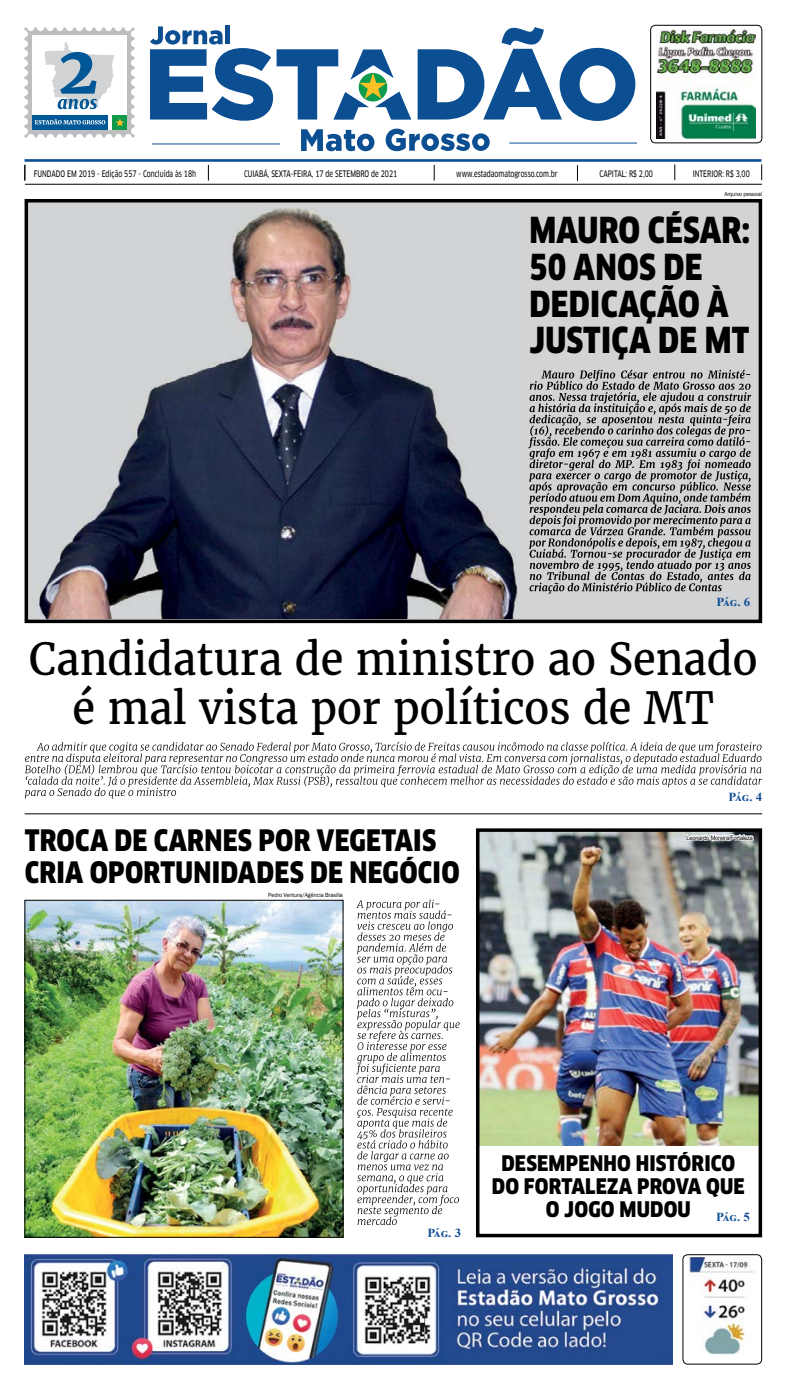
<style>
.page{position:relative;width:787px;height:1389px;background:#fff}
.page>*{position:absolute;margin:0;border:0;box-sizing:border-box;transform-origin:0 0}
.t1{font:43.75px/49px "Merriweather";color:#000;text-align:center;scale:.95 1}
.t2{font:900 condensed 35px/36.8px "Clan OT";letter-spacing:.01em;color:#000;scale:.9 1}
.t3{font:900 condensed 28.88px/31.5px "Clan OT";letter-spacing:.01em;color:#000;scale:.92 1}
.t4{font:900 condensed 21px "Clan OT";letter-spacing:.01em;color:#000;scale:.95 1}
.t5{font:700 12.25px "Times New Roman";letter-spacing:-.05em;color:#0e4e96;scale:1.05 1}
.t6{font:8.75px "Clan OT Narrow News";color:#000;scale:.8 1}
.t7{font:6.12px "Franklin Gothic";letter-spacing:-.01em;color:#000;scale:.95 1}
.t8{font:6.12px "Arial";letter-spacing:-.01em;color:#000;scale:.9 1}
</style>
<div class="page">
<img style="left:481px;top:833px;width:275px;height:312px">
<hr style="left:152px;top:144px;width:128px;height:1px;background:#0b4e91">
<svg style="left:301px;top:129px;width:73px;height:22px"></svg>
<svg style="left:385px;top:129px;width:104px;height:22px"></svg>
<svg style="left:417px;top:27px;width:218px;height:94px"></svg>
<svg style="left:150px;top:26px;width:261px;height:95px"></svg>
<hr style="left:509px;top:143px;width:127px;height:1px;background:#0b4e91">
<img style="left:656px;top:30px;width:99px;height:108px">
<div style="left:650px;top:25px;width:111px;height:118px;border:1px solid #000;border-radius:5px"></div>
<svg style="left:208px;top:165px;width:1px;height:16px"></svg>
<svg style="left:25px;top:165px;width:1px;height:16px"></svg>
<svg style="left:434px;top:165px;width:1px;height:16px"></svg>
<svg style="left:577px;top:165px;width:1px;height:16px"></svg>
<svg style="left:761px;top:164px;width:1px;height:16px"></svg>
<hr style="left:25px;top:184px;width:736px;height:1px;background:#000">
<hr style="left:25px;top:159px;width:736px;height:3px;background:#0e4e96">
<svg style="left:674px;top:164px;width:1px;height:16px"></svg>
<svg style="left:24px;top:28px;width:110px;height:109px"></svg>
<svg style="left:24px;top:1255px;width:1px;height:27px"></svg>
<img style="left:24px;top:1282px;width:1px;height:82px">
<img style="left:25px;top:1255px;width:647px;height:109px">
<div style="left:682px;top:1254px;width:79px;height:111px;border:1px solid #000;border-radius:5px"></div>
<img style="left:687px;top:1257px;width:67px;height:98px">
<div style="left:476px;top:828px;width:285px;height:409px;border:4px solid #000"></div>
<svg style="left:684px;top:828px;width:71px;height:24px"></svg>
<hr style="left:25px;top:814px;width:736px;height:1px;background:#000">
<svg style="left:25px;top:742px;width:736px;height:57px"></svg>
<svg style="left:356px;top:900px;width:103px;height:325px"></svg>
<div style="left:26px;top:201px;width:734px;height:420px;background:#d1d3d4"></div>
<div style="left:25px;top:199px;width:736px;height:424px;border:4px solid #000"></div>
<svg style="left:528px;top:369px;width:223px;height:225px"></svg>
<img style="left:32px;top:208px;width:487px;height:411px">
<img style="left:27px;top:902px;width:314px;height:334px">
<div style="left:25px;top:900px;width:318px;height:338px;border:1px solid #000"></div>
<p class="t6" style="left:34px;top:168px;width:204px">FUNDADO EM 2019 - Edição 557 - Concluída às 18h</p>
<p class="t6" style="left:244px;top:168px;width:193px">CUIABÁ, SEXTA-FEIRA, 17 de SETEMBRO de 2021</p>
<p class="t6" style="left:456px;top:169px;width:128px">www.estadaomatogrosso.com.br</p>
<p class="t6" style="left:599px;top:168px;width:68px">CAPITAL: R$ 2,00</p>
<p class="t6" style="left:692px;top:168px;width:73px">INTERIOR: R$ 3,00</p>
<p class="t7" style="left:724px;top:190px;width:41px">Arquivo pessoal</p>
<h2 class="t2" style="left:529px;top:212px;width:247px">MAURO CÉSAR:<br>50 ANOS DE<br>DEDICAÇÃO À<br>JUSTIÇA DE MT</h2>
<h3 class="t5" style="left:716px;top:593px;width:34px">PÁG. 6</h3>
<h1 class="t1" style="left:29px;top:635px;width:767px">Candidatura de ministro ao Senado é mal vista por políticos de MT</h1>
<h3 class="t3" style="left:25px;top:825px;width:474px">TROCA DE CARNES POR VEGETAIS<br>CRIA OPORTUNIDADES DE NEGÓCIO</h3>
<p class="t7" style="left:268px;top:891px;width:80px">Pedro Ventura/Agência Brasília</p>
<h3 class="t5" style="left:728px;top:788px;width:34px">PÁG. 4</h3>
<p class="t8" style="left:686px;top:833px;width:76px">Leonardo Moreira/Fortaleza</p>
<h3 class="t5" style="left:427px;top:1224px;width:34px">PÁG. 3</h3>
<h3 class="t4" style="left:501px;top:1151px;width:248px">DESEMPENHO HISTÓRICO</h3>
<h3 class="t4" style="left:491px;top:1174px;width:267px">DO FORTALEZA PROVA QUE</h3>
<h3 class="t4" style="left:545px;top:1197px;width:216px">O JOGO MUDOU <sub>PÁG.</sub> <sub>5</sub></h3>
</div>
